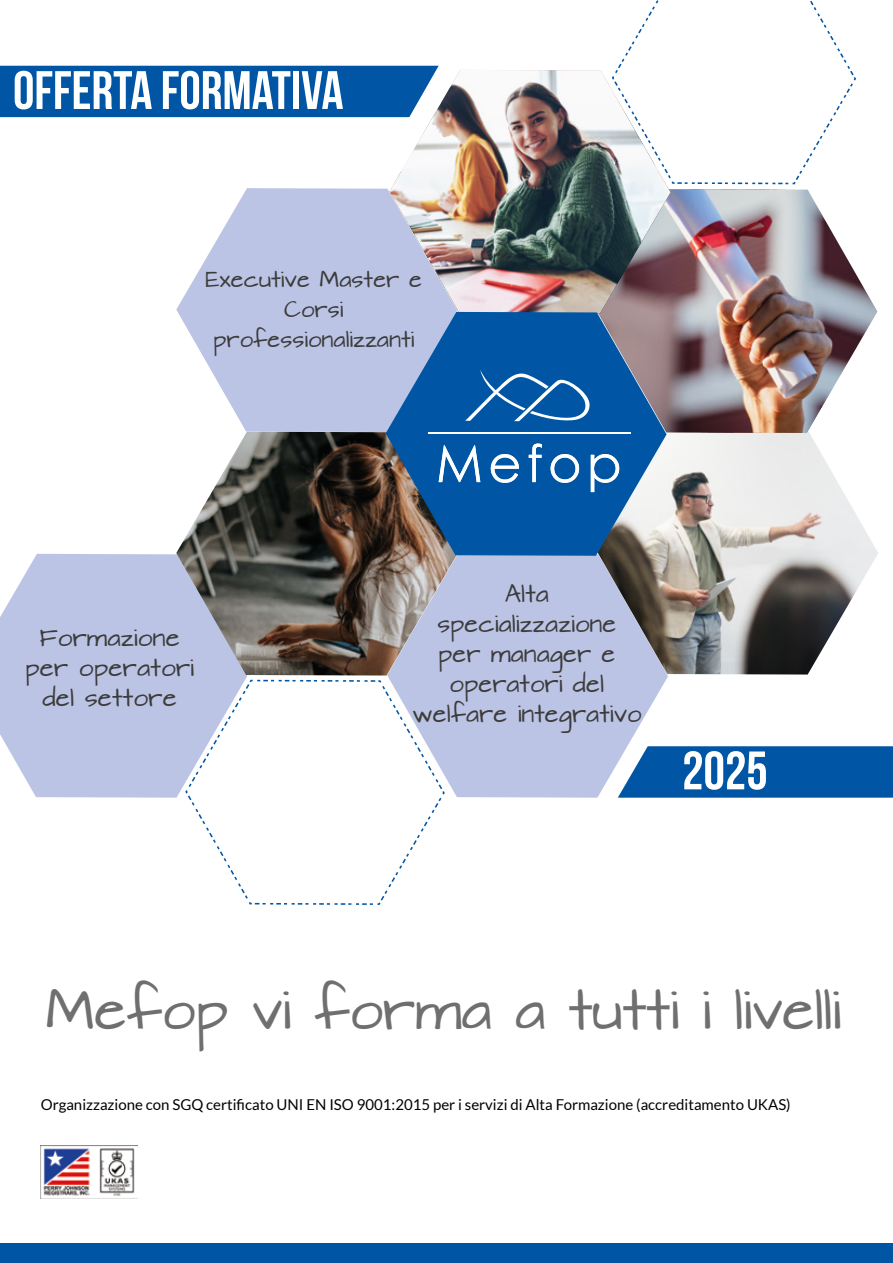
<style>
.page{position:relative;width:893px;height:1263px;background:#fff}
.page>*{position:absolute;margin:0;border:0;box-sizing:border-box;transform-origin:0 0}
.t1{font:54px "Bebas Neue";color:#fff}
.t2{font:48px "Architects Daughter";letter-spacing:-.01em;color:#706f6f}
.t3{font:21px/30px "Architects Daughter";color:#3c3c3b;text-align:center}
.t4{font:19.5px/30px "Architects Daughter";color:#3c3c3b;text-align:center}
.t5{font:15px "Lato";color:#000}
</style>
<div class="page">
<div style="left:0;top:1243px;width:893px;height:20px;background:#0056a4"></div>
<div style="left:387px;top:556px;width:281px;height:242px;background:#bcc4e5"></div>
<svg style="left:176px;top:188px;width:214px;height:244px;fill:#bcc4e5"></svg>
<div style="left:0;top:554px;width:247px;height:244px;background:#bcc4e5"></div>
<img style="left:597px;top:433px;width:281px;height:241px">
<img style="left:667px;top:189px;width:210px;height:244px">
<img style="left:390px;top:70px;width:280px;height:244px">
<img style="left:176px;top:432px;width:281px;height:243px">
<svg style="left:386px;top:312px;width:281px;height:244px;background:#346ca3"></svg>
<div style="left:0;top:66px;width:439px;height:51px;background:#0056a4"></div>
<svg style="left:618px;top:746px;width:275px;height:52px;background:#1060a9"></svg>
<svg style="left:185px;top:680px;width:260px;height:225px"></svg>
<svg style="left:612px;top:0;width:244px;height:184px"></svg>
<hr style="left:428px;top:432px;width:202px;height:2px;background:#fff">
<svg style="left:439px;top:445px;width:41px;height:37px"></svg>
<svg style="left:491px;top:454px;width:28px;height:29px"></svg>
<svg style="left:529px;top:444px;width:13px;height:38px"></svg>
<svg style="left:551px;top:454px;width:28px;height:29px"></svg>
<svg style="left:591px;top:454px;width:28px;height:38px"></svg>
<svg style="left:465px;top:370px;width:125px;height:52px;background:#276fb1"></svg>
<img style="left:40px;top:1146px;width:98px;height:53px">
<h1 class="t1" style="left:13px;top:61px;width:332px">OFFERTA FORMATIVA</h1>
<h3 class="t4" style="left:205px;top:266px;width:218px">Executive Master e<br>Corsi professionalizzanti</h3>
<h3 class="t3" style="left:25px;top:624px;width:171px">Formazione per operatori del settore</h3>
<h3 class="t3" style="left:412px;top:579px;width:231px">Alta<br>specializzazione<br>per manager e operatori del welfare integrativo</h3>
<h1 class="t1" style="left:682px;top:741px;width:87px">2025</h1>
<h2 class="t2" style="left:45px;top:985px;width:797px">Mefop vi forma a tutti i livelli</h2>
<p class="t5" style="left:41px;top:1096px;width:752px">Organizzazione con SGQ certificato UNI EN ISO 9001:2015 per i servizi di Alta Formazione (accreditamento UKAS)</p>
</div>
